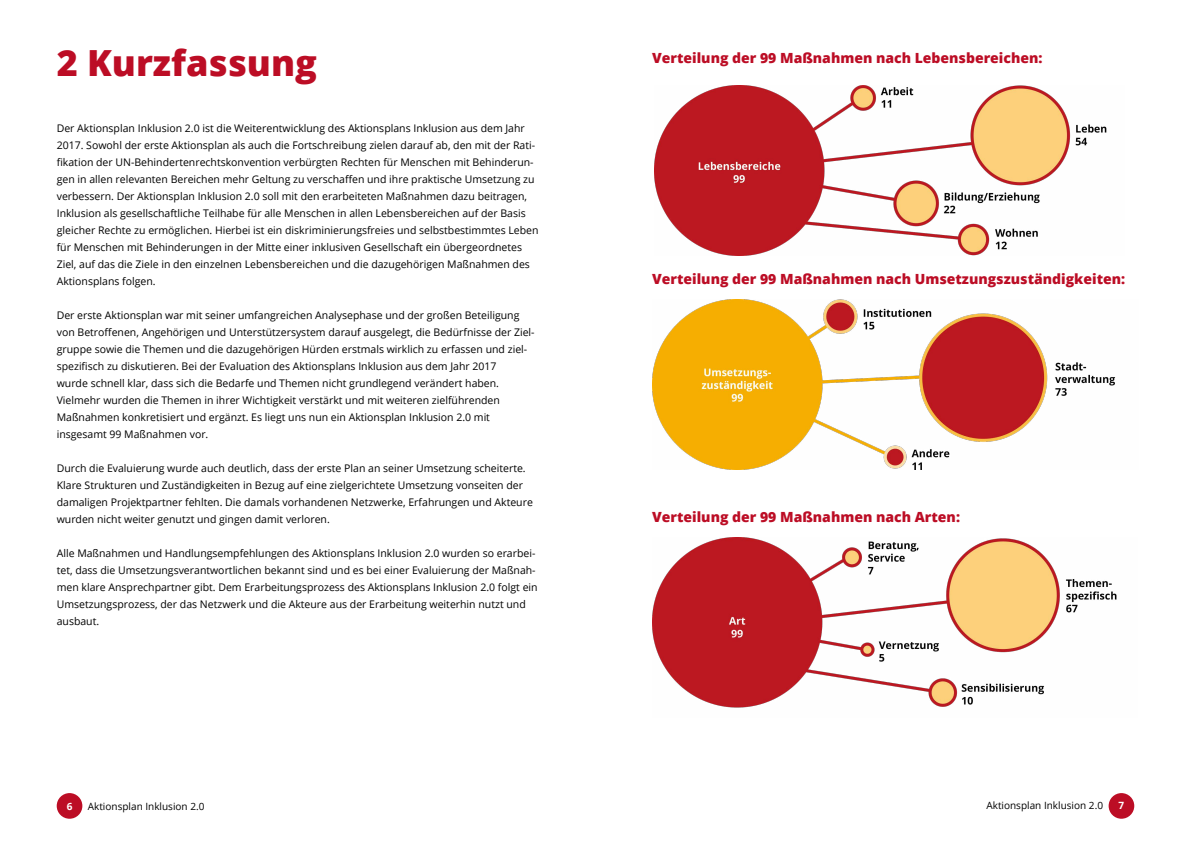
<style>
.page{position:relative;width:1191px;height:842px;background:#fff}
.page>*{position:absolute;margin:0;border:0;box-sizing:border-box;transform-origin:0 0}
.UB1{font:800 36px "Open Sans";color:#bc0d25}
.Fließtext{font:800 14px "Open Sans";color:#bc0d25}
.Fließtext-2{font:10.5px/17px "Open Sans";color:#000}
.t1{font:10px "Open Sans";color:#000}
.t2{font:700 10px "Open Sans";color:#fff}
</style>
<div class="page">
<div style="left:1108px;top:793px;width:26px;height:26px;background:#bc0d25;border-radius:50%"></div>
<div style="left:57px;top:793px;width:25px;height:26px;background:#bc0d25;border-radius:50%"></div>
<img style="left:654px;top:86px;width:453px;height:170px">
<img style="left:652px;top:300px;width:464px;height:170px">
<img style="left:652px;top:537px;width:465px;height:171px">
<h1 class="UB1" style="left:57px;top:35px;width:262px">2 Kurzfassung</h1>
<p class="Fließtext-2" style="left:57px;top:120px;width:483px">Der Aktionsplan Inklusion 2.0 ist die Weiterentwicklung des Aktionsplans Inklusion aus dem Jahr 2017. Sowohl der erste Aktionsplan als auch die Fortschreibung zielen darauf ab, den mit der Rati&shy;fikation der UN-Behindertenrechtskonvention verbürgten Rechten für Menschen mit Behinderun&shy;gen in allen relevanten Bereichen mehr Geltung zu verschaffen und ihre praktische Umsetzung zu verbessern. Der Aktionsplan Inklusion 2.0 soll mit den erarbeiteten Maßnahmen dazu beitragen, Inklusion als gesellschaftliche Teilhabe für alle Menschen in allen Lebensbereichen auf der Basis gleicher Rechte zu ermöglichen. Hierbei ist ein diskriminierungsfreies und selbstbestimmtes Leben für Menschen mit Behinderungen in der Mitte einer inklusiven Gesellschaft ein übergeordnetes Ziel, auf das die Ziele in den einzelnen Lebensbereichen und die dazugehörigen Maßnahmen des Aktionsplans folgen.</p>
<p class="Fließtext-2" style="left:57px;top:307px;width:479px">Der erste Aktionsplan war mit seiner umfangreichen Analysephase und der großen Beteiligung von Betroffenen, Angehörigen und Unterstützersystem darauf ausgelegt, die Bedürfnisse der Ziel&shy;gruppe sowie die Themen und die dazugehörigen Hürden erstmals wirklich zu erfassen und ziel&shy;spezifisch zu diskutieren. Bei der Evaluation des Aktionsplans Inklusion aus dem Jahr 2017</p>
<p class="Fließtext-2" style="left:57px;top:375px;width:444px">wurde schnell klar, dass sich die Bedarfe und Themen nicht grundlegend verändert haben.</p>
<p class="Fließtext-2" style="left:57px;top:392px;width:444px">Vielmehr wurden die Themen in ihrer Wichtigkeit verstärkt und mit weiteren zielführenden</p>
<p class="Fließtext-2" style="left:57px;top:409px;width:435px">Maßnahmen konkretisiert und ergänzt. Es liegt uns nun ein Aktionsplan Inklusion 2.0 mit</p>
<p class="Fließtext-2" style="left:57px;top:426px;width:153px">insgesamt 99 Maßnahmen vor.</p>
<p class="Fließtext-2" style="left:57px;top:460px;width:478px">Durch die Evaluierung wurde auch deutlich, dass der erste Plan an seiner Umsetzung scheiterte.<br>Klare Strukturen und Zuständigkeiten in Bezug auf eine zielgerichtete Umsetzung vonseiten der damaligen Projektpartner fehlten. Die damals vorhandenen Netzwerke, Erfahrungen und Akteure wurden nicht weiter genutzt und gingen damit verloren.</p>
<p class="Fließtext-2" style="left:57px;top:545px;width:482px">Alle Maßnahmen und Handlungsempfehlungen des Aktionsplans Inklusion 2.0 wurden so erarbei&shy;tet, dass die Umsetzungsverantwortlichen bekannt sind und es bei einer Evaluierung der Maßnah&shy;men klare Ansprechpartner gibt. Dem Erarbeitungsprozess des Aktionsplans Inklusion 2.0 folgt ein Umsetzungsprozess, der das Netzwerk und die Akteure aus der Erarbeitung weiterhin nutzt und ausbaut.</p>
<p class="Fließtext" style="left:652px;top:48px;width:392px">Verteilung der 99 Maßnahmen nach Lebensbereichen:</p>
<p class="Fließtext" style="left:652px;top:269px;width:474px">Verteilung der 99 Maßnahmen nach Umsetzungszuständigkeiten:</p>
<p class="Fließtext" style="left:652px;top:507px;width:309px">Verteilung der 99 Maßnahmen nach Arten:</p>
<p class="t1" style="left:88px;top:800px;width:118px">Aktionsplan Inklusion 2.0</p>
<p class="t1" style="left:986px;top:799px;width:118px">Aktionsplan Inklusion 2.0</p>
<p class="t2" style="left:67px;top:799px;width:7px">6</p>
<p class="t2" style="left:1118px;top:798px;width:7px">7</p>
</div>
